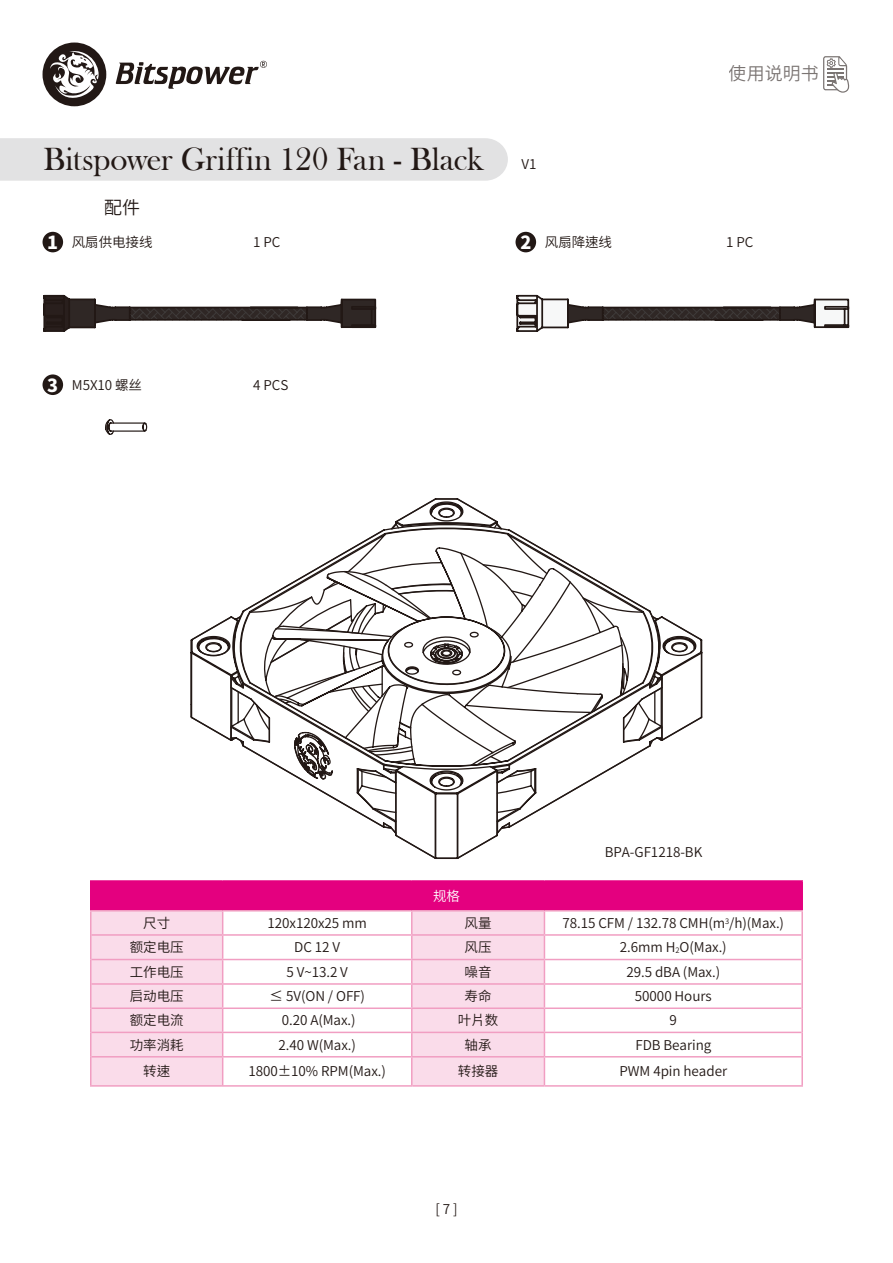
<style>
.page{position:relative;width:893px;height:1263px;background:#fff}
.page>*{position:absolute;margin:0;border:0;box-sizing:border-box;transform-origin:0 0}
.t1{font:33px "Bask Old Face";letter-spacing:-.005em;color:#221815}
.t2{font:600 18px "Noto Sans CJ Ktc";color:#221815}
.t3{font:600 13.5px "Noto Sans CJ Ktc";letter-spacing:-.005em;color:#221815}
.t4{font:600 13.5px "Noto Sans CJ Ktc";color:#fff}
.s1{font-weight:900;font-size:18px;color:#fff}
.s2{font-size:7.5px}
</style>
<div class="page">
<svg style="left:116px;top:61px;width:151px;height:28px"></svg>
<svg style="left:43px;top:43px;width:63px;height:63px"></svg>
<svg style="left:823px;top:56px;width:26px;height:37px"></svg>
<div style="left:0;top:138px;width:508px;height:43px;background:#e2e2e3"></div>
<div style="left:91px;top:881px;width:711px;height:30px;background:#e4007f"></div>
<svg style="left:92px;top:911px;width:452px;height:174px;fill:#fadcea"></svg>
<hr style="left:92px;top:1007px;width:131px;height:2px;background:#f19ec2">
<hr style="left:223px;top:1007px;width:189px;height:2px;background:#f19ec2">
<hr style="left:412px;top:1007px;width:132px;height:2px;background:#f19ec2">
<hr style="left:544px;top:1007px;width:257px;height:2px;background:#f19ec2">
<hr style="left:92px;top:1032px;width:131px;height:1px;background:#f19ec2">
<hr style="left:223px;top:1032px;width:189px;height:1px;background:#f19ec2">
<hr style="left:412px;top:1032px;width:132px;height:1px;background:#f19ec2">
<hr style="left:544px;top:1032px;width:257px;height:1px;background:#f19ec2">
<hr style="left:92px;top:1056px;width:131px;height:1px;background:#f19ec2">
<hr style="left:223px;top:1056px;width:189px;height:1px;background:#f19ec2">
<hr style="left:412px;top:1056px;width:132px;height:1px;background:#f19ec2">
<hr style="left:544px;top:1056px;width:257px;height:1px;background:#f19ec2">
<hr style="left:222px;top:1085px;width:190px;height:2px;background:#f19ec2">
<hr style="left:92px;top:934px;width:131px;height:2px;background:#f19ec2">
<hr style="left:412px;top:934px;width:132px;height:2px;background:#f19ec2">
<hr style="left:544px;top:934px;width:257px;height:2px;background:#f19ec2">
<hr style="left:92px;top:959px;width:131px;height:1px;background:#f19ec2">
<hr style="left:223px;top:959px;width:189px;height:1px;background:#f19ec2">
<hr style="left:412px;top:959px;width:132px;height:1px;background:#f19ec2">
<hr style="left:544px;top:959px;width:257px;height:1px;background:#f19ec2">
<hr style="left:92px;top:983px;width:131px;height:2px;background:#f19ec2">
<hr style="left:223px;top:983px;width:189px;height:2px;background:#f19ec2">
<hr style="left:412px;top:983px;width:132px;height:2px;background:#f19ec2">
<hr style="left:544px;top:983px;width:257px;height:2px;background:#f19ec2">
<svg style="left:544px;top:911px;width:1px;height:174px"></svg>
<hr style="left:412px;top:910px;width:132px;height:1px;background:#f19ec2">
<hr style="left:544px;top:910px;width:259px;height:1px;background:#f19ec2">
<hr style="left:223px;top:910px;width:189px;height:1px;background:#f19ec2">
<svg style="left:411px;top:911px;width:1px;height:174px"></svg>
<hr style="left:223px;top:934px;width:189px;height:2px;background:#f19ec2">
<hr style="left:90px;top:910px;width:133px;height:1px;background:#f19ec2">
<svg style="left:222px;top:911px;width:1px;height:174px"></svg>
<hr style="left:90px;top:880px;width:133px;height:2px;background:#e4007f">
<hr style="left:90px;top:882px;width:2px;height:28px;background:#e4007f">
<hr style="left:223px;top:880px;width:189px;height:2px;background:#e4007f">
<hr style="left:412px;top:880px;width:132px;height:2px;background:#e4007f">
<hr style="left:544px;top:880px;width:259px;height:2px;background:#e4007f">
<hr style="left:801px;top:882px;width:2px;height:28px;background:#e4007f">
<hr style="left:90px;top:911px;width:2px;height:24px;background:#f19ec2">
<hr style="left:801px;top:911px;width:2px;height:24px;background:#f19ec2">
<hr style="left:90px;top:935px;width:2px;height:24px;background:#f19ec2">
<hr style="left:801px;top:935px;width:2px;height:24px;background:#f19ec2">
<hr style="left:90px;top:959px;width:2px;height:25px;background:#f19ec2">
<hr style="left:801px;top:959px;width:2px;height:25px;background:#f19ec2">
<hr style="left:90px;top:984px;width:2px;height:24px;background:#f19ec2">
<hr style="left:801px;top:984px;width:2px;height:24px;background:#f19ec2">
<hr style="left:90px;top:1008px;width:2px;height:24px;background:#f19ec2">
<hr style="left:801px;top:1008px;width:2px;height:24px;background:#f19ec2">
<hr style="left:90px;top:1032px;width:2px;height:25px;background:#f19ec2">
<hr style="left:801px;top:1032px;width:2px;height:25px;background:#f19ec2">
<hr style="left:90px;top:1057px;width:2px;height:28px;background:#f19ec2">
<hr style="left:801px;top:1057px;width:2px;height:28px;background:#f19ec2">
<hr style="left:90px;top:1085px;width:132px;height:2px;background:#f19ec2">
<hr style="left:412px;top:1085px;width:132px;height:2px;background:#f19ec2">
<hr style="left:544px;top:1085px;width:259px;height:2px;background:#f19ec2">
<svg style="left:190px;top:498px;width:513px;height:224px"></svg>
<svg style="left:197px;top:505px;width:499px;height:354px"></svg>
<div style="left:43px;top:232px;width:20px;height:20px;background:#221815;border-radius:50%"></div>
<svg style="left:43px;top:294px;width:334px;height:38px"></svg>
<svg style="left:516px;top:294px;width:334px;height:38px"></svg>
<div style="left:515px;top:232px;width:21px;height:20px;background:#221815;border-radius:50%"></div>
<svg style="left:105px;top:419px;width:43px;height:16px"></svg>
<div style="left:43px;top:374px;width:20px;height:21px;background:#221815;border-radius:50%"></div>
<h1 class="t1" style="left:43px;top:141px;width:442px">Bitspower Griffin 120 Fan - Black</h1>
<p class="t3" style="left:521px;top:156px;width:16px">V1</p>
<h2 class="t2" style="left:729px;top:63px;width:91px">使用说明书</h2>
<h2 class="t2" style="left:104px;top:197px;width:37px">配件</h2>
<p class="t3" style="left:47px;top:235px;width:107px"><span class="s1">1</span> 风扇供电接线</p>
<p class="t3" style="left:253px;top:235px;width:29px">1 PC</p>
<p class="t3" style="left:520px;top:235px;width:93px"><span class="s1">2</span> 风扇降速线</p>
<p class="t3" style="left:726px;top:235px;width:29px">1 PC</p>
<p class="t3" style="left:47px;top:377px;width:96px"><span class="s1">3</span> M5X10 螺丝</p>
<p class="t3" style="left:253px;top:377px;width:37px">4 PCS</p>
<p class="t4" style="left:433px;top:888px;width:28px">规格</p>
<p class="t3" style="left:605px;top:845px;width:99px">BPA-GF1218-BK</p>
<p class="t3" style="left:143px;top:915px;width:28px">尺寸</p>
<p class="t3" style="left:267px;top:915px;width:101px">120x120x25 mm</p>
<p class="t3" style="left:465px;top:915px;width:28px">风量</p>
<p class="t3" style="left:563px;top:915px;width:223px">78.15 CFM / 132.78 CMH(m<sup>3</sup>/h)(Max.)</p>
<p class="t3" style="left:130px;top:940px;width:55px">额定电压</p>
<p class="t3" style="left:294px;top:940px;width:47px">DC 12 V</p>
<p class="t3" style="left:465px;top:940px;width:28px">风压</p>
<p class="t3" style="left:620px;top:940px;width:108px">2.6mm H<span class="s2">2</span>O(Max.)</p>
<p class="t3" style="left:130px;top:964px;width:55px">工作电压</p>
<p class="t3" style="left:286px;top:964px;width:63px">5 V~13.2 V</p>
<p class="t3" style="left:465px;top:964px;width:28px">噪音</p>
<p class="t3" style="left:626px;top:964px;width:95px">29.5 dBA (Max.)</p>
<p class="t3" style="left:130px;top:989px;width:55px">启动电压</p>
<p class="t3" style="left:269px;top:989px;width:97px">≤ 5V(ON / OFF)</p>
<p class="t3" style="left:465px;top:989px;width:28px">寿命</p>
<p class="t3" style="left:635px;top:989px;width:78px">50000 Hours</p>
<p class="t3" style="left:130px;top:1013px;width:55px">额定电流</p>
<p class="t3" style="left:282px;top:1013px;width:75px">0.20 A(Max.)</p>
<p class="t3" style="left:458px;top:1013px;width:42px">叶片数</p>
<p class="t3" style="left:670px;top:1013px;width:9px">9</p>
<p class="t3" style="left:130px;top:1037px;width:55px">功率消耗</p>
<p class="t3" style="left:278px;top:1037px;width:79px">2.40 W(Max.)</p>
<p class="t3" style="left:465px;top:1037px;width:28px">轴承</p>
<p class="t3" style="left:635px;top:1037px;width:77px">FDB Bearing</p>
<p class="t3" style="left:143px;top:1064px;width:28px">转速</p>
<p class="t3" style="left:248px;top:1064px;width:139px">1800±10% RPM(Max.)</p>
<p class="t3" style="left:458px;top:1064px;width:42px">转接器</p>
<p class="t3" style="left:619px;top:1064px;width:109px">PWM 4pin header</p>
<p class="t3" style="left:435px;top:1201px;width:24px">[ 7 ]</p>
</div>
